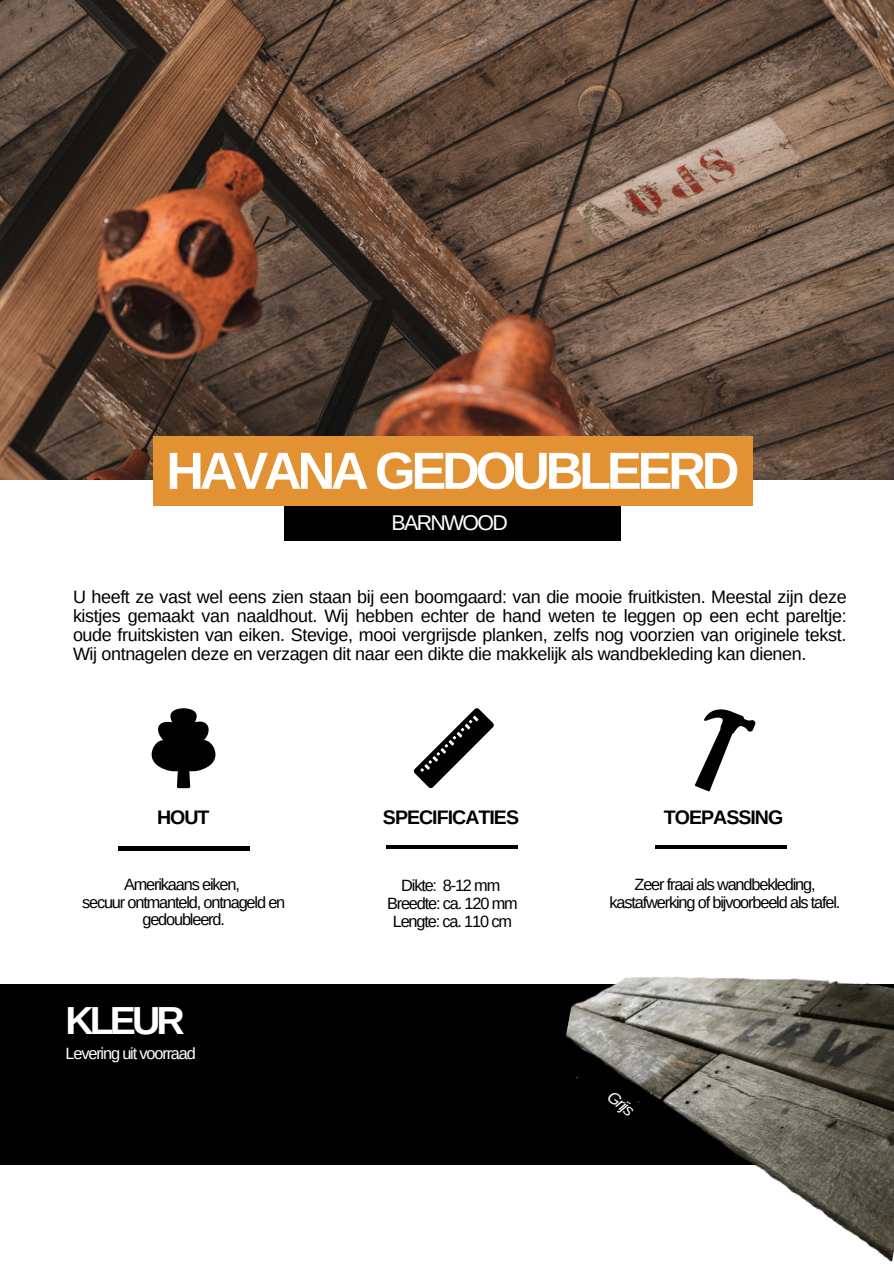
<style>
.page{position:relative;width:894px;height:1264px;background:#fff}
.page>*{position:absolute;margin:0;border:0;box-sizing:border-box;transform-origin:0 0}
.t1{font:700 52.2px "Arimo";letter-spacing:-.08em;color:#fff}
.t2{font:700 39.15px "Arimo";letter-spacing:-.1em;color:#fff}
.t3{font:21.3px "Arimo";letter-spacing:-.08em;color:#fff}
.t4{font:700 19.5px "Arimo";letter-spacing:-.05em;color:#000}
.t5{font:18px/18.9px "Arimo";letter-spacing:-.02em;color:#000;text-align:justify}
.t6{font:16.35px/17.7px "Arimo";letter-spacing:-.07em;color:#000;text-align:center}
.t7{font:16.35px "Arimo";letter-spacing:-.07em;color:#fff}
.t8{font:italic 16.35px "Arimo";color:#fdfffc}
</style>
<div class="page">
<img style="left:0;top:0;width:893px;height:480px">
<div style="left:283px;top:504px;width:337px;height:36px;background:#000"></div>
<div style="left:153px;top:436px;width:599px;height:69px;background:#e39233"></div>
<div style="left:0;top:984px;width:893px;height:180px;background:#000"></div>
<svg style="left:413px;top:708px;width:80px;height:80px"></svg>
<svg style="left:151px;top:708px;width:65px;height:80px"></svg>
<svg style="left:695px;top:709px;width:60px;height:82px"></svg>
<hr style="left:386px;top:845px;width:131px;height:3px;background:#000">
<hr style="left:655px;top:845px;width:131px;height:3px;background:#000">
<hr style="left:118px;top:846px;width:131px;height:4px;background:#000">
<img style="left:535px;top:976px;width:358px;height:286px">
<h1 class="t1" style="left:166px;top:441px;width:574px">HAVANA GEDOUBLEERD</h1>
<p class="t3" style="left:391px;top:510px;width:118px">BARNWOOD</p>
<p class="t5" style="left:73px;top:587px;width:775px">U heeft ze vast wel eens zien staan bij een boomgaard: van die mooie fruitkisten. Meestal zijn deze kistjes gemaakt van naaldhout. Wij hebben echter de hand weten te leggen op een echt pareltje: oude fruitskisten van eiken. Stevige, mooi vergrijsde planken, zelfs nog voorzien van originele tekst.<br>Wij ontnagelen deze en verzagen dit naar een dikte die makkelijk als wandbekleding kan dienen.</p>
<p class="t4" style="left:157px;top:806px;width:54px">HOUT</p>
<p class="t4" style="left:383px;top:806px;width:137px">SPECIFICATIES</p>
<p class="t4" style="left:663px;top:806px;width:121px">TOEPASSING</p>
<p class="t6" style="left:82px;top:875px;width:205px">Amerikaans eiken,<br>secuur ontmanteld, ontnageld en gedoubleerd.</p>
<p class="t6" style="left:609px;top:875px;width:232px">Zeer fraai als wandbekleding, kastafwerking of bijvoorbeeld als tafel.</p>
<p class="t6" style="left:387px;top:877px;width:132px">Dikte: 8-12 mm<br>Breedte: ca. 120 mm<br>Lengte: ca. 110 cm</p>
<h2 class="t2" style="left:66px;top:999px;width:121px">KLEUR</h2>
<p class="t7" style="left:66px;top:1043px;width:132px">Levering uit voorraad</p>
<p class="t8" style="left:615px;top:1087px;width:30px;rotate:38deg">Grijs</p>
</div>
